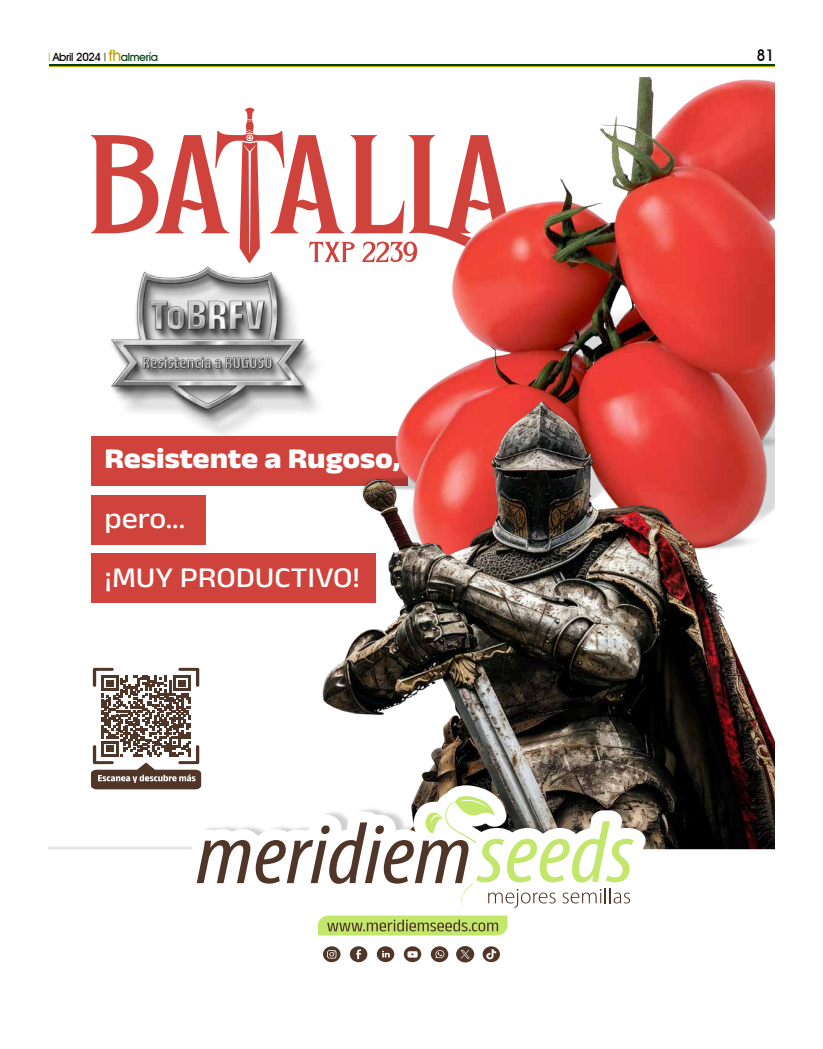
<style>
.page{position:relative;width:823px;height:1049px;background:#fff}
.page>*{position:absolute;margin:0;border:0;box-sizing:border-box;transform-origin:0 0}
.t1{font:500 28.9px/59.2px "Anek Latin";color:#fff;scale:1.1 1}
.t2{font:800 28.9px "Anek Latin";color:#fff;scale:1.1 1}
.t3{font:500 16px "Avant Garde IT Cby BT";color:#000}
.t4{font:500 11.3px "Avant Garde IT Cby BT";letter-spacing:-.03em;color:#000}
.s1{font-family:"Helvetica Neue LT Std";font-weight:400;font-stretch:condensed;color:#c9a300}
.s2{font-family:"Helvetica Neue LT Std";font-weight:400;font-stretch:condensed;color:#004110}
.s3{font-size:15.7px;color:#c9a300}
.s4{color:#004110}
</style>
<div class="page">
<hr style="left:49px;top:65px;width:725px;height:1px;background:#004110">
<hr style="left:49px;top:67px;width:725px;height:1px;background:#c9a300">
<svg style="left:91px;top:108px;width:262px;height:155px"></svg>
<svg style="left:309px;top:242px;width:44px;height:20px"></svg>
<div style="left:91px;top:436px;width:316px;height:49px;background:#d0433d"></div>
<div style="left:91px;top:554px;width:284px;height:49px;background:#d0433d"></div>
<div style="left:91px;top:495px;width:114px;height:49px;background:#d0433d"></div>
<img style="left:91px;top:259px;width:244px;height:176px">
<img style="left:353px;top:78px;width:421px;height:314px">
<img style="left:303px;top:392px;width:471px;height:388px">
<svg style="left:48px;top:785px;width:726px;height:178px"></svg>
<svg style="left:197px;top:795px;width:436px;height:140px"></svg>
<svg style="left:91px;top:668px;width:110px;height:121px"></svg>
<svg style="left:323px;top:946px;width:125px;height:16px"></svg>
<svg style="left:456px;top:946px;width:18px;height:16px"></svg>
<svg style="left:482px;top:946px;width:17px;height:16px"></svg>
<p class="t4" style="left:48px;top:50px;width:111px"><span class="s1">|</span> Abril 2024 <span class="s2">|</span> <span class="s3">fh</span><span class="s4">almería</span></p>
<p class="t3" style="left:756px;top:46px;width:20px">81</p>
<p class="t2" style="left:104px;top:439px;width:270px">Resistente a Rugoso,</p>
<p class="t1" style="left:104px;top:487px;width:233px">pero...<br>¡MUY PRODUCTIVO!</p>
</div>
